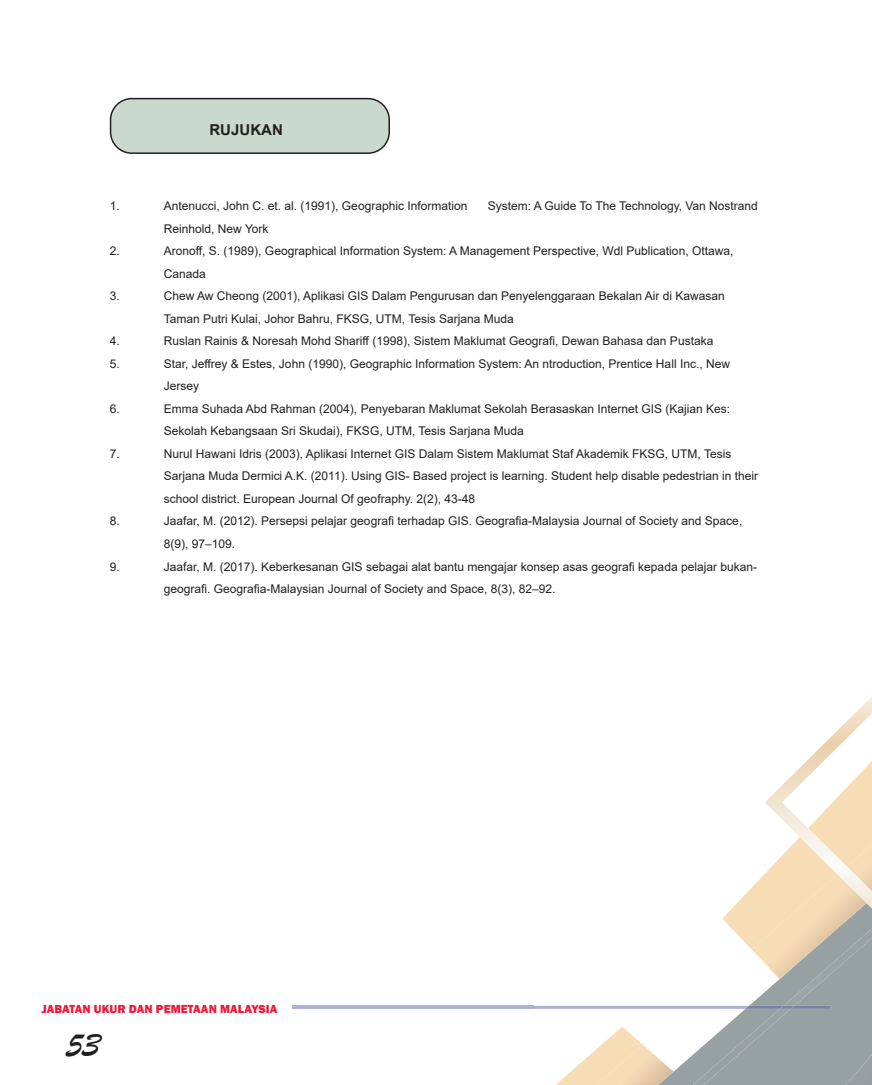
<style>
.page{position:relative;width:872px;height:1085px;background:#fff}
.page>*{position:absolute;margin:0;border:0;box-sizing:border-box;transform-origin:0 0}
.t1{font:36px "Brush Script";color:#231f20}
.t2{font:700 15px "Arial";color:#231f20}
.t3{font:12px/22.5px "Arial";color:#231f20}
.t4{font:800 12px "Franklin Gothic";letter-spacing:.005em;color:#ed1a3a}
</style>
<div class="page">
<hr style="left:293px;top:1005px;width:241px;height:3px;background:#adb0d7">
<svg style="left:534px;top:697px;width:338px;height:387px"></svg>
<svg style="left:110px;top:98px;width:280px;height:56px"></svg>
<p class="t2" style="left:209px;top:119px;width:75px">RUJUKAN</p>
<p class="t3" style="left:110px;top:195px;width:12px">1.</p>
<p class="t3" style="left:164px;top:195px;width:305px">Antenucci, John C. et. al. (1991), Geographic Information</p>
<p class="t3" style="left:488px;top:195px;width:271px">System: A Guide To The Technology, Van Nostrand</p>
<p class="t3" style="left:164px;top:217px;width:106px">Reinhold, New York</p>
<p class="t3" style="left:110px;top:240px;width:12px">2.</p>
<p class="t3" style="left:164px;top:240px;width:571px">Aronoff, S. (1989), Geographical Information System: A Management Perspective, Wdl Publication, Ottawa,<br>Canada</p>
<p class="t3" style="left:110px;top:285px;width:12px">3.</p>
<p class="t3" style="left:164px;top:285px;width:562px">Chew Aw Cheong (2001), Aplikasi GIS Dalam Pengurusan dan Penyelenggaraan Bekalan Air di Kawasan<br>Taman Putri Kulai, Johor Bahru, FKSG, UTM, Tesis Sarjana Muda</p>
<p class="t3" style="left:110px;top:330px;width:12px">4.</p>
<p class="t3" style="left:164px;top:330px;width:551px">Ruslan Rainis &amp; Noresah Mohd Shariff (1998), Sistem Maklumat Geografi, Dewan Bahasa dan Pustaka</p>
<p class="t3" style="left:110px;top:352px;width:12px">5.</p>
<p class="t3" style="left:164px;top:352px;width:567px">Star, Jeffrey &amp; Estes, John (1990), Geographic Information System: An ntroduction, Prentice Hall Inc., New<br>Jersey</p>
<p class="t3" style="left:110px;top:397px;width:12px">6.</p>
<p class="t3" style="left:164px;top:397px;width:568px">Emma Suhada Abd Rahman (2004), Penyebaran Maklumat Sekolah Berasaskan Internet GIS (Kajian Kes:<br>Sekolah Kebangsaan Sri Skudai), FKSG, UTM, Tesis Sarjana Muda</p>
<p class="t3" style="left:110px;top:442px;width:12px">7.</p>
<p class="t3" style="left:164px;top:442px;width:596px">Nurul Hawani Idris (2003), Aplikasi Internet GIS Dalam Sistem Maklumat Staf Akademik FKSG, UTM, Tesis<br>Sarjana Muda Dermici A.K. (2011). Using GIS- Based project is learning. Student help disable pedestrian in their school district. European Journal Of geofraphy. 2(2), 43-48</p>
<p class="t3" style="left:110px;top:510px;width:12px">8.</p>
<p class="t3" style="left:164px;top:510px;width:580px">Jaafar, M. (2012). Persepsi pelajar geografi terhadap GIS. Geografia-Malaysia Journal of Society and Space,<br>8(9), 97–109.</p>
<p class="t3" style="left:110px;top:555px;width:12px">9.</p>
<p class="t3" style="left:164px;top:555px;width:595px">Jaafar, M. (2017). Keberkesanan GIS sebagai alat bantu mengajar konsep asas geografi kepada pelajar bukan&shy;geografi. Geografia-Malaysian Journal of Society and Space, 8(3), 82–92.</p>
<p class="t4" style="left:42px;top:1000px;width:237px">JABATAN UKUR DAN PEMETAAN MALAYSIA</p>
<h1 class="t1" style="left:67px;top:1022px;width:35px">53</h1>
</div>
